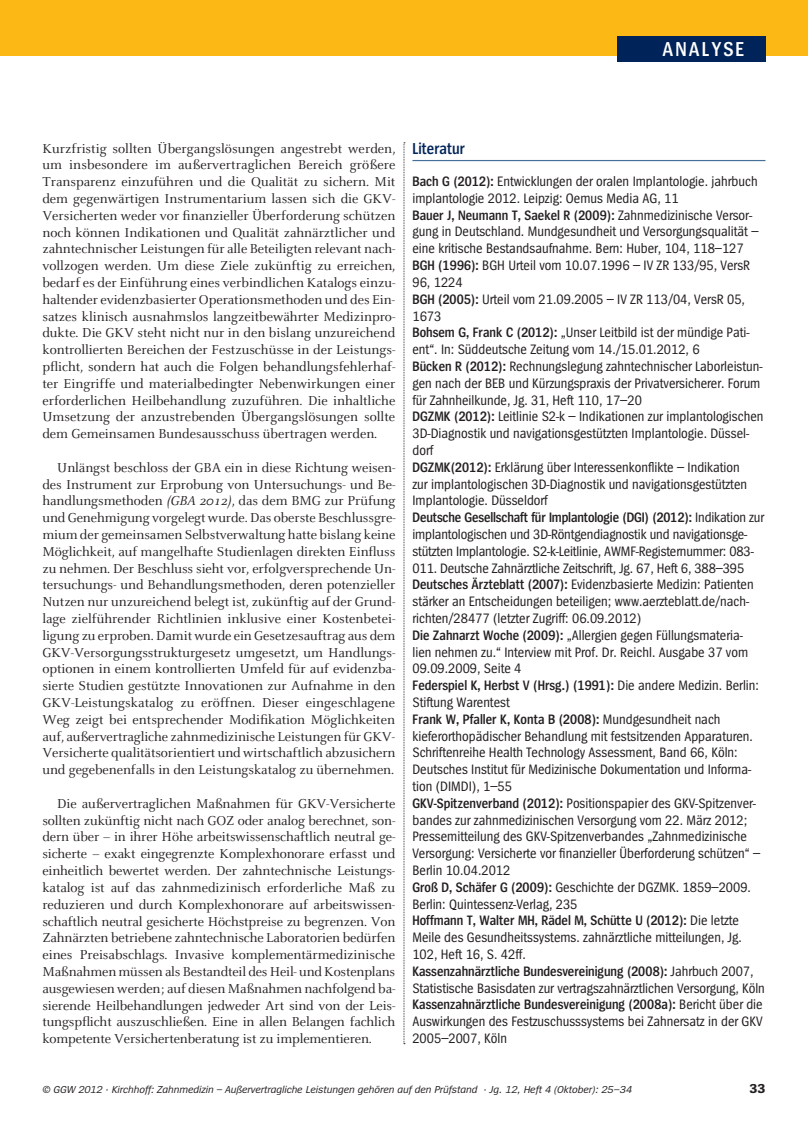
<style>
.page{position:relative;width:808px;height:1127px;background:#fff}
.page>*{position:absolute;margin:0;border:0;box-sizing:border-box;transform-origin:0 0}
.t1{font:600 21px "Spiegel Cd";color:#fff}
.t2{font:600 16.5px "Spiegel Cd";color:#002359}
.t3{font:14.25px/16.8px "Celeste";letter-spacing:-.005em;color:#231f20;text-align:justify}
.t4{font:14.25px/16.8px "Spiegel Cd";color:#231f20}
.t5{font:700 13.5px "Spiegel";color:#231f20}
.t6{font:italic 10.5px "Spiegel";color:#231f20}
.s1{font-style:italic}
.s2{font-weight:600}
</style>
<div class="page">
<div style="left:0;top:0;width:808px;height:55px;background:#fcb814"></div>
<div style="left:617px;top:36px;width:148px;height:26px;background:#002359"></div>
<svg style="left:404px;top:142px;width:1px;height:902px"></svg>
<hr style="left:412px;top:160px;width:353px;height:1px;background:#457098">
<h1 class="t1" style="left:663px;top:38px;width:83px">Analyse</h1>
<p class="t3" style="left:42px;top:140px;width:355px">Kurzfristig sollten Übergangslösungen angestrebt werden, um insbesondere im außervertraglichen Bereich größere Transparenz einzuführen und die Qualität zu sichern. Mit dem gegenwärtigen Instrumentarium lassen sich die GKV-Versicherten weder vor finanzieller Überforderung schützen noch können Indikationen und Qualität zahnärztlicher und zahntechnischer Leistungen für alle Beteiligten relevant nach&shy;vollzogen werden. Um diese Ziele zukünftig zu erreichen, bedarf es der Einführung eines verbindlichen Katalogs einzu&shy;haltender evidenzbasierter Operationsmethoden und des Ein&shy;satzes klinisch ausnahmslos langzeitbewährter Medizinpro&shy;dukte. Die GKV steht nicht nur in den bislang unzureichend kontrollierten Bereichen der Festzuschüsse in der Leistungs&shy;pflicht, sondern hat auch die Folgen behandlungsfehlerhaf&shy;ter Eingriffe und materialbedingter Nebenwirkungen einer erforderlichen Heilbehandlung zuzuführen. Die inhaltliche Umsetzung der anzustrebenden Übergangslösungen sollte dem Gemeinsamen Bundesausschuss übertragen werden.</p>
<p class="t3" style="left:42px;top:459px;width:355px;text-indent:15px">Unlängst beschloss der GBA ein in diese Richtung weisen&shy;des Instrument zur Erprobung von Untersuchungs- und Be&shy;handlungsmethoden <span class="s1">(GBA 2012)</span>, das dem BMG zur Prüfung und Genehmigung vorgelegt wurde. Das oberste Beschlussgre&shy;mium der gemeinsamen Selbstverwaltung hatte bislang keine Möglichkeit, auf mangelhafte Studienlagen direkten Einfluss zu nehmen. Der Beschluss sieht vor, erfolgversprechende Un&shy;tersuchungs- und Behandlungsmethoden, deren potenzieller Nutzen nur unzureichend belegt ist, zukünftig auf der Grund&shy;lage zielführender Richtlinien inklusive einer Kostenbetei&shy;ligung zu erproben. Damit wurde ein Gesetzesauftrag aus dem GKV-Versorgungsstrukturgesetz umgesetzt, um Handlungs&shy;optionen in einem kontrollierten Umfeld für auf evidenzba&shy;sierte Studien gestützte Innovationen zur Aufnahme in den GKV-Leistungskatalog zu eröffnen. Dieser eingeschlagene Weg zeigt bei entsprechender Modifikation Möglichkeiten auf, außervertragliche zahnmedizinische Leistungen für GKV-Versicherte qualitätsorientiert und wirtschaftlich abzusichern und gegebenenfalls in den Leistungskatalog zu übernehmen.</p>
<p class="t3" style="left:42px;top:795px;width:354px;text-indent:15px">Die außervertraglichen Maßnahmen für GKV-Versicherte sollten zukünftig nicht nach GOZ oder analog berechnet, son&shy;dern über – in ihrer Höhe arbeitswissenschaftlich neutral ge&shy;sicherte – exakt eingegrenzte Komplexhonorare erfasst und einheitlich bewertet werden. Der zahntechnische Leistungs&shy;katalog ist auf das zahnmedizinisch erforderliche Maß zu reduzieren und durch Komplexhonorare auf arbeitswissen&shy;schaftlich neutral gesicherte Höchstpreise zu begrenzen. Von Zahnärzten betriebene zahntechnische Laboratorien bedürfen eines Preisabschlags. Invasive komplementärmedizinische Maßnahmen müssen als Bestandteil des Heil- und Kostenplans ausgewiesen werden; auf diesen Maßnahmen nachfolgend ba&shy;sierende Heilbehandlungen jedweder Art sind von der Leis&shy;tungspflicht auszuschließen. Eine in allen Belangen fachlich kompetente Versichertenberatung ist zu implementieren.</p>
<p class="t2" style="left:412px;top:140px;width:54px">Literatur</p>
<p class="t4" style="left:412px;top:173px;width:354px"><span class="s2">Bach G (2012):</span> Entwicklungen der oralen Implantologie. jahrbuch implantologie 2012. Leipzig: Oemus Media AG, 11<br><span class="s2">Bauer J, Neumann T, Saekel R (2009):</span> Zahnmedizinische Versor&shy;gung in Deutschland. Mundgesundheit und Versorgungsqualität – eine kritische Bestandsaufnahme. Bern: Huber, 104, 118–127<br><span class="s2">BGH (1996):</span> BGH Urteil vom 10.07.1996 – IV ZR 133/95, VersR 96, 1224<br><span class="s2">BGH (2005):</span> Urteil vom 21.09.2005 – IV ZR 113/04, VersR 05, 1673<br><span class="s2">Bohsem G, Frank C (2012):</span> „Unser Leitbild ist der mündige Pati&shy;ent“. In: Süddeutsche Zeitung vom 14./15.01.2012, 6<br><span class="s2">Bücken R (2012):</span> Rechnungslegung zahntechnischer Laborleistun&shy;gen nach der BEB und Kürzungspraxis der Privatversicherer. Forum für Zahnheilkunde, Jg. 31, Heft 110, 17–20<br><span class="s2">DGZMK (2012):</span> Leitlinie S2-k – Indikationen zur implantologischen 3D-Diagnostik und navigationsgestützten Implantologie. Düssel&shy;dorf<br><span class="s2">DGZMK(2012):</span> Erklärung über Interessenkonflikte – Indikation<br>zur implantologischen 3D-Diagnostik und navigationsgestützten Implantologie. Düsseldorf<br><span class="s2">Deutsche Gesellschaft für Implantologie (DGI) (2012):</span> Indikation zur implantologischen und 3D-Röntgendiagnostik und navigationsge&shy;stützten Implantologie. S2-k-Leitlinie, AWMF-Registernummer: 083- 011. Deutsche Zahnärztliche Zeitschrift, Jg. 67, Heft 6, 388–395<br><span class="s2">Deutsches Ärzteblatt (2007):</span> Evidenzbasierte Medizin: Patienten stärker an Entscheidungen beteiligen; www.aerzteblatt.de/nach&shy;richten/28477 (letzter Zugriff: 06.09.2012)<br><span class="s2">Die Zahnarzt Woche (2009):</span> „Allergien gegen Füllungsmateria&shy;lien nehmen zu.“ Interview mit Prof. Dr. Reichl. Ausgabe 37 vom 09.09.2009, Seite 4<br><span class="s2">Federspiel K, Herbst V (Hrsg.) (1991):</span> Die andere Medizin. Berlin:<br>Stiftung Warentest<br><span class="s2">Frank W, Pfaller K, Konta B (2008):</span> Mundgesundheit nach kieferorthopädischer Behandlung mit festsitzenden Apparaturen.<br>Schriftenreihe Health Technology Assessment, Band 66, Köln:<br>Deutsches Institut für Medizinische Dokumentation und Informa&shy;tion (DIMDI), 1–55<br><span class="s2">GKV-Spitzenverband (2012):</span> Positionspapier des GKV-Spitzenver&shy;bandes zur zahnmedizinischen Versorgung vom 22. März 2012; Pressemitteilung des GKV-Spitzenverbandes „Zahnmedizinische Versorgung: Versicherte vor finanzieller Überforderung schützen“ – Berlin 10.04.2012<br><span class="s2">Groß D, Schäfer G (2009):</span> Geschichte der DGZMK. 1859–2009.<br>Berlin: Quintessenz-Verlag, 235<br><span class="s2">Hoffmann T, Walter MH, Rädel M, Schütte U (2012):</span> Die letzte Meile des Gesundheitssystems. zahnärztliche mitteilungen, Jg.<br>102, Heft 16, S. 42ff.<br><span class="s2">Kassenzahnärztliche Bundesvereinigung (2008):</span> Jahrbuch 2007, Statistische Basisdaten zur vertragszahnärztlichen Versorgung, Köln <span class="s2">Kassenzahnärztliche Bundesvereinigung (2008a):</span> Bericht über die Auswirkungen des Festzuschusssystems bei Zahnersatz in der GKV 2005–2007, Köln</p>
<p class="t6" style="left:43px;top:1084px;width:591px">© GGW 2012 · Kirchhoff: Zahnmedizin – Außervertragliche Leistungen gehören auf den Prüfstand · Jg. 12, Heft 4 (Oktober): 25–34</p>
<p class="t5" style="left:749px;top:1081px;width:17px">33</p>
</div>
